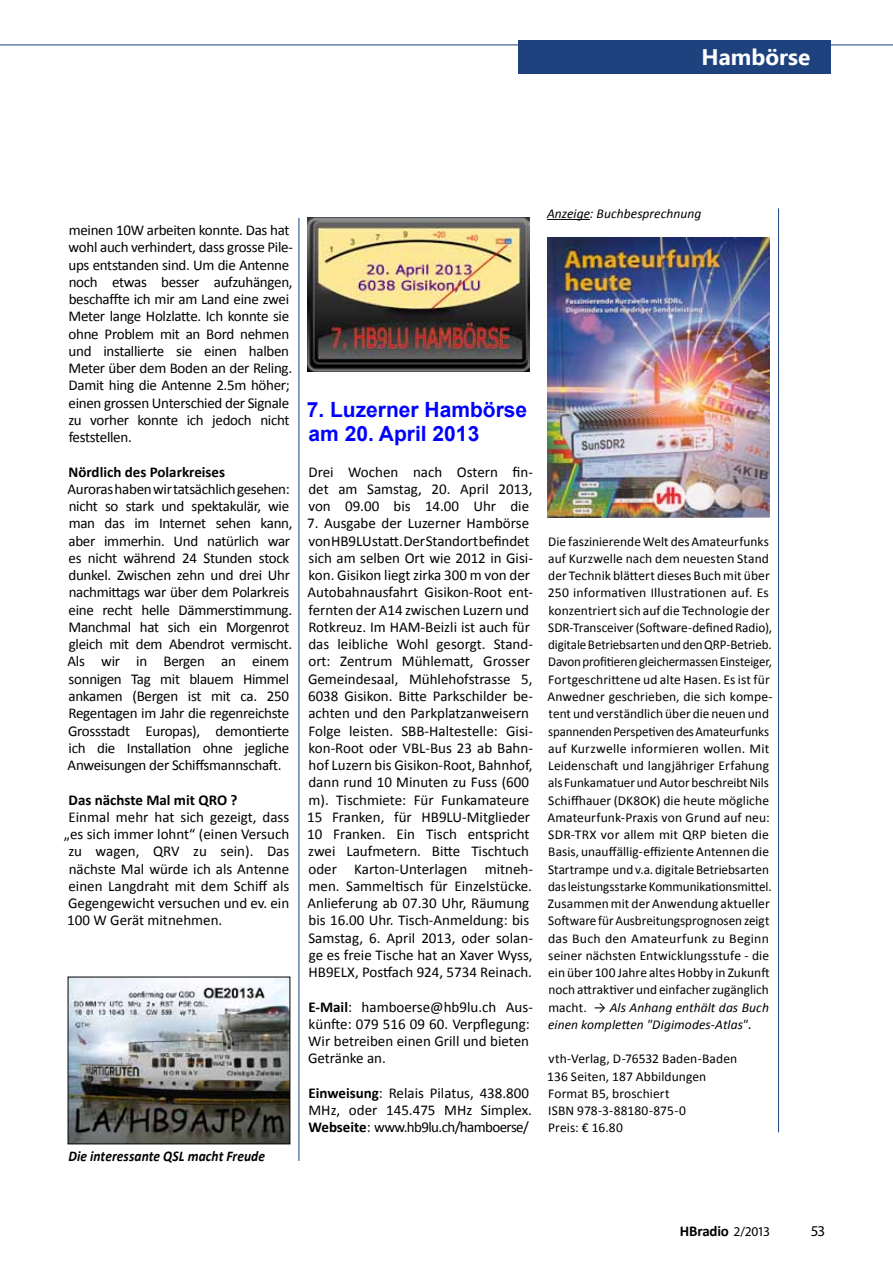
<style>
.page{position:relative;width:893px;height:1263px;background:#fff}
.page>*{position:absolute;margin:0;border:0;box-sizing:border-box;transform-origin:0 0}
.t1{font:700 22.5px "Ebrima";color:#fff}
.t2{font:700 21px/23.7px "Arial";color:#00f}
.t3{font:15px/17.2px "Calibri";letter-spacing:-.01em;color:#000}
.t4{font:700 15px "Calibri";color:#000}
.t5{font:15px "Myriad Pro";color:#000}
.t6{font:italic 700 14.85px "Calibri";letter-spacing:.005em;color:#000;scale:.91 1}
.t7{font:13.5px/17.2px "Calibri";letter-spacing:.005em;color:#000}
.t8{font:italic 13.5px "Calibri";letter-spacing:.005em;color:#000}
.s1{font-weight:700}
.s2{font-style:italic}
.s3{font-size:15px}
.s4{font-family:"Myriad Pro";font-weight:400;font-size:13.5px}
</style>
<div class="page">
<hr style="left:0;top:45px;width:893px;height:1px;background:#1d427e">
<div style="left:519px;top:40px;width:312px;height:33px;background:#1d427e"></div>
<hr style="left:299px;top:218px;width:1px;height:943px;background:#1d427e">
<img style="left:70px;top:979px;width:218px;height:163px">
<div style="left:68px;top:977px;width:222px;height:167px;border:1px solid #000"></div>
<img style="left:308px;top:218px;width:222px;height:153px">
<img style="left:548px;top:238px;width:222px;height:279px">
<hr style="left:547px;top:219px;width:43px;height:1px;background:#000">
<hr style="left:778px;top:208px;width:1px;height:924px;background:#1d427e">
<h1 class="t1" style="left:702px;top:41px;width:110px">Hambörse</h1>
<p class="t3" style="left:68px;top:222px;width:226px">meinen 10W arbeiten konnte. Das hat wohl auch verhindert, dass grosse Pile&shy;ups entstanden sind. Um die Antenne noch etwas besser aufzuhängen, beschaffte ich mir am Land eine zwei Meter lange Holzlatte. Ich konnte sie ohne Problem mit an Bord nehmen und installierte sie einen halben Meter über dem Boden an der Reling.<br>Damit hing die Antenne 2.5m höher; einen grossen Unterschied der Signale zu vorher konnte ich jedoch nicht feststellen.</p>
<p class="t4" style="left:69px;top:462px;width:158px">Nördlich des Polarkreises</p>
<p class="t3" style="left:68px;top:480px;width:227px">Auroras haben wir tatsächlich gesehen: nicht so stark und spektakulär, wie man das im Internet sehen kann, aber immerhin. Und natürlich war es nicht während 24 Stunden stock dunkel. Zwischen zehn und drei Uhr nachmittags war über dem Polarkreis eine recht helle Dämmerstimmung.<br>Manchmal hat sich ein Morgenrot gleich mit dem Abendrot vermischt.<br>Als wir in Bergen an einem sonnigen Tag mit blauem Himmel ankamen (Bergen ist mit ca. 250<br>Regentagen im Jahr die regenreichste Grossstadt Europas), demontierte ich die Installation ohne jegliche Anweisungen der Schiffsmannschaft.</p>
<p class="t4" style="left:69px;top:790px;width:170px">Das nächste Mal mit QRO ?</p>
<p class="t3" style="left:69px;top:808px;width:222px">Einmal mehr hat sich gezeigt, dass</p>
<p class="t3" style="left:64px;top:825px;width:227px">„es sich immer lohnt“ (einen Versuch</p>
<p class="t3" style="left:68px;top:843px;width:223px">zu wagen, QRV zu sein). Das</p>
<p class="t3" style="left:69px;top:860px;width:222px">nächste Mal würde ich als Antenne</p>
<p class="t3" style="left:69px;top:877px;width:222px">einen Langdraht mit dem Schiff als</p>
<p class="t3" style="left:68px;top:894px;width:223px">Gegengewicht versuchen und ev. ein</p>
<p class="t3" style="left:67px;top:912px;width:157px">100 W Gerät mitnehmen.</p>
<p class="t6" style="left:68px;top:1146px;width:218px">Die interessante QSL macht Freude</p>
<p class="t8" style="left:547px;top:204px;width:156px">Anzeige: Buchbesprechnung</p>
<h2 class="t2" style="left:307px;top:399px;width:222px">7. Luzerner Hambörse am 20. April 2013</h2>
<p class="t3" style="left:308px;top:463px;width:226px;text-align:justify">Drei Wochen nach Ostern fin&shy;det am Samstag, 20. April 2013, von 09.00 bis 14.00 Uhr die</p>
<p class="t3" style="left:307px;top:515px;width:227px">7. Ausgabe der Luzerner Hambörse von HB9LU statt. Der Standort befindet sich am selben Ort wie 2012 in Gisi&shy;kon. Gisikon liegt zirka 300 m von der Autobahnausfahrt Gisikon-Root ent&shy;fernten der A14 zwischen Luzern und Rotkreuz. Im HAM-Beizli ist auch für das leibliche Wohl gesorgt. Stand&shy;ort: Zentrum Mühlematt, Grosser Gemeindesaal, Mühlehofstrasse 5, 6038 Gisikon. Bitte Parkschilder be&shy;achten und den Parkplatzanweisern Folge leisten. SBB-Haltestelle: Gisi&shy;kon-Root oder VBL-Bus 23 ab Bahn&shy;hof Luzern bis Gisikon-Root, Bahnhof, dann rund 10 Minuten zu Fuss (600 m). Tischmiete: Für Funkamateure 15 Franken, für HB9LU-Mitglieder 10 Franken. Ein Tisch entspricht zwei Laufmetern. Bitte Tischtuch oder Karton-Unterlagen mitneh&shy;men. Sammeltisch für Einzelstücke.<br>Anlieferung ab 07.30 Uhr, Räumung bis 16.00 Uhr. Tisch-Anmeldung: bis Samstag, 6. April 2013, oder solan&shy;ge es freie Tische hat an Xaver Wyss, HB9ELX, Postfach 924, 5734 Reinach.</p>
<p class="t3" style="left:308px;top:998px;width:226px"><span class="s1">E-Mail</span>: hamboerse@hb9lu.ch Aus&shy;künfte: 079 516 09 60. Verpflegung:<br>Wir betreiben einen Grill und bieten<br>Getränke an.</p>
<p class="t3" style="left:308px;top:1084px;width:225px"><span class="s1">Einweisung</span>: Relais Pilatus, 438.800<br>MHz, oder 145.475 MHz Simplex.<br><span class="s1">Webseite</span>: www.hb9lu.ch/hamboerse/</p>
<p class="t7" style="left:547px;top:533px;width:227px">Die faszinierende Welt des Amateurfunks auf Kurzwelle nach dem neuesten Stand der Technik blättert dieses Buch mit über 250 informativen Illustrationen auf. Es konzentriert sich auf die Technologie der SDR-Transceiver (Software-defined Radio), digitale Betriebsarten und den QRP-Betrieb.<br>Davon profitieren gleichermassen Einsteiger, Fortgeschrittene ud alte Hasen. Es ist für Anwedner geschrieben, die sich kompe&shy;tent und verständlich über die neuen und spannenden Perspetiven des Amateurfunks auf Kurzwelle informieren wollen. Mit Leidenschaft und langjähriger Erfahung als Funkamatuer und Autor beschreibt Nils Schiffhauer (DK8OK) die heute mögliche Amateurfunk-Praxis von Grund auf neu:<br>SDR-TRX vor allem mit QRP bieten die Basis, unauffällig-effiziente Antennen die Startrampe und v.a. digitale Betriebsarten das leistungsstarke Kommunikationsmittel.<br>Zusammen mit der Anwendung aktueller Software für Ausbreitungsprognosen zeigt das Buch den Amateurfunk zu Beginn seiner nächsten Entwicklungsstufe - die ein über 100 Jahre altes Hobby in Zukunft noch attraktiver und einfacher zugänglich macht. → <span class="s2">Als Anhang enthält das Buch einen kompletten "Digimodes-Atlas"</span><span class="s3">.</span></p>
<p class="t7" style="left:547px;top:1050px;width:192px">vth-Verlag, D-76532 Baden-Baden<br>136 Seiten, 187 Abbildungen<br>Format B5, broschiert<br>ISBN 978-3-88180-875-0<br>Preis: € 16.80</p>
<p class="t4" style="left:680px;top:1221px;width:92px">HBradio <span class="s4">2/2013</span></p>
<p class="t5" style="left:811px;top:1221px;width:16px">53</p>
</div>
